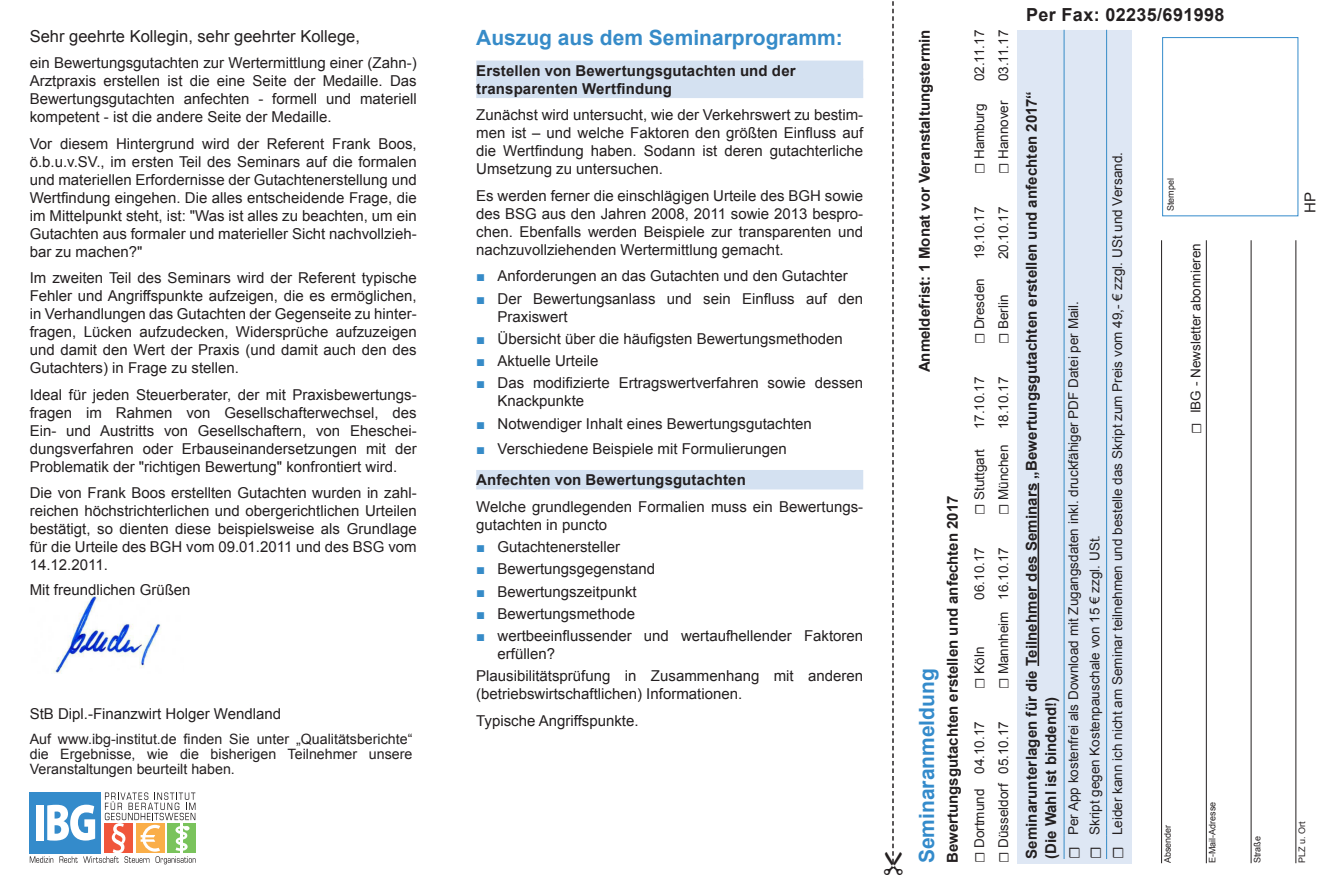
<style>
.page{position:relative;width:1331px;height:893px;background:#fff}
.page>*{position:absolute;margin:0;border:0;box-sizing:border-box;transform-origin:0 0}
.Headline_Blau{font:700 21px "Arial";color:#368bc8}
.t1{font:700 21px "Arial";color:#348bcb}
.Fließtext{font:700 18px "Arial";letter-spacing:.02em;color:#231f20}
.t2{font:16.5px "Arial";color:#231f20}
.Fließtext-2{font:15px/18px "Arial";color:#231f20;text-align:justify}
.Fett___Streifen{font:700 15px "Arial";letter-spacing:.005em;color:#231f20}
.t3{font:15px "Minion Pro";color:#231f20}
.t4{font:14.25px/15px "Arial";color:#231f20;text-align:justify}
.Fließtext-3{font:13.5px "Arial";color:#231f20}
.Fließtext-4{font:13.5px "Minion Pro";color:#231f20}
.t5{font:9px "Arial";color:#231f20}
.s1{font-family:"Times New Roman";color:#368bc8}
.s2{font-family:"Minion Pro"}
</style>
<div class="page">
<svg style="left:30px;top:792px;width:166px;height:72px"></svg>
<img style="left:53px;top:597px;width:108px;height:76px">
<hr style="left:1161px;top:240px;width:1px;height:623px;background:#231f20">
<hr style="left:1206px;top:240px;width:1px;height:623px;background:#231f20">
<hr style="left:1251px;top:240px;width:1px;height:623px;background:#231f20">
<hr style="left:1295px;top:240px;width:1px;height:623px;background:#231f20">
<div style="left:1162px;top:37px;width:136px;height:179px;border:1px solid #348bcb"></div>
<div style="left:476px;top:61px;width:387px;height:19px;background:#d4e1f1"></div>
<div style="left:476px;top:79px;width:387px;height:19px;background:#d4e1f1"></div>
<div style="left:476px;top:470px;width:387px;height:19px;background:#d4e1f1"></div>
<div style="left:1017px;top:30px;width:115px;height:833px;background:#dee7f4"></div>
<svg style="left:1064px;top:835px;width:1px;height:24px"></svg>
<hr style="left:1064px;top:30px;width:1px;height:805px;background:#368bc8">
<svg style="left:1106px;top:835px;width:1px;height:24px"></svg>
<hr style="left:1106px;top:30px;width:1px;height:805px;background:#368bc8">
<hr style="left:1037px;top:483px;width:2px;height:183px;background:#231f20">
<svg style="left:892px;top:1px;width:2px;height:863px"></svg>
<p class="t2" style="left:30px;top:25px;width:332px">Sehr geehrte Kollegin, sehr geehrter Kollege,</p>
<p class="Fließtext-2" style="left:30px;top:54px;width:388px">ein Bewertungsgutachten zur Wertermittlung einer (Zahn-)<br>Arztpraxis erstellen ist die eine Seite der Medaille. Das Bewertungsgutachten anfechten - formell und materiell kompetent - ist die andere Seite der Medaille.</p>
<p class="Fließtext-2" style="left:30px;top:135px;width:388px">Vor diesem Hintergrund wird der Referent Frank Boos, ö.b.u.v.SV., im ersten Teil des Seminars auf die formalen und materiellen Erfordernisse der Gutachtenerstellung und Wertfindung eingehen. Die alles entscheidende Frage, die im Mittelpunkt steht, ist: "Was ist alles zu beachten, um ein Gutachten aus formaler und materieller Sicht nachvollzieh&shy;bar zu machen?"</p>
<p class="Fließtext-2" style="left:30px;top:269px;width:388px">Im zweiten Teil des Seminars wird der Referent typische Fehler und Angriffspunkte aufzeigen, die es ermöglichen, in Verhandlungen das Gutachten der Gegenseite zu hinter&shy;fragen, Lücken aufzudecken, Widersprüche aufzuzeigen und damit den Wert der Praxis (und damit auch den des Gutachters) in Frage zu stellen.</p>
<p class="Fließtext-2" style="left:30px;top:386px;width:388px">Ideal für jeden Steuerberater, der mit Praxisbewertungs&shy;fragen im Rahmen von Gesellschafterwechsel, des Ein- und Austritts von Gesellschaftern, von Eheschei&shy;dungsverfahren oder Erbauseinandersetzungen mit der Problematik der "richtigen Bewertung" konfrontiert wird.</p>
<p class="Fließtext-2" style="left:30px;top:484px;width:388px">Die von Frank Boos erstellten Gutachten wurden in zahl&shy;reichen höchstrichterlichen und obergerichtlichen Urteilen bestätigt, so dienten diese beispielsweise als Grundlage für die Urteile des BGH vom 09.01.2011 und des BSG vom 14.12.2011.</p>
<p class="Fließtext-2" style="left:30px;top:581px;width:162px">Mit freundlichen Grüßen</p>
<p class="Fließtext-2" style="left:30px;top:705px;width:253px">StB Dipl.-Finanzwirt Holger Wendland</p>
<p class="t4" style="left:30px;top:732px;width:384px">Auf www.ibg-institut.de finden Sie unter „Qualitätsberichte“ die Ergebnisse, wie die bisherigen Teilnehmer unsere Veranstaltungen beurteilt haben.</p>
<p class="Headline_Blau" style="left:476px;top:24px;width:368px">Auszug aus dem Seminarprogramm:</p>
<p class="Fett___Streifen" style="left:476px;top:61px;width:321px">Erstellen von Bewertungsgutachten und der</p>
<p class="Fett___Streifen" style="left:476px;top:79px;width:197px">transparenten Wertfindung</p>
<p class="Fließtext-2" style="left:476px;top:106px;width:388px">Zunächst wird untersucht, wie der Verkehrswert zu bestim&shy;men ist – und welche Faktoren den größten Einfluss auf die Wertfindung haben. Sodann ist deren gutachterliche Umsetzung zu untersuchen.</p>
<p class="Fließtext-2" style="left:476px;top:187px;width:388px">Es werden ferner die einschlägigen Urteile des BGH sowie des BSG aus den Jahren 2008, 2011 sowie 2013 bespro&shy;chen. Ebenfalls werden Beispiele zur transparenten und nachzuvollziehenden Wertermittlung gemacht.</p>
<p class="Fließtext-2" style="left:476px;top:267px;width:373px"><span class="s1">■</span> Anforderungen an das Gutachten und den Gutachter</p>
<p class="Fließtext-2" style="left:497px;top:289px;width:367px;text-indent:-21px"><span class="s1">■</span> Der Bewertungsanlass und sein Einfluss auf den<br>Praxiswert</p>
<p class="Fließtext-2" style="left:476px;top:330px;width:368px"><span class="s1">■</span> Übersicht über die häufigsten Bewertungsmethoden</p>
<p class="Fließtext-2" style="left:476px;top:352px;width:124px"><span class="s1">■</span> Aktuelle Urteile</p>
<p class="Fließtext-2" style="left:497px;top:374px;width:367px;text-indent:-21px"><span class="s1">■</span> Das modifizierte Ertragswertverfahren sowie dessen<br>Knackpunkte</p>
<p class="Fließtext-2" style="left:476px;top:414px;width:337px"><span class="s1">■</span> Notwendiger Inhalt eines Bewertungsgutachten</p>
<p class="Fließtext-2" style="left:476px;top:440px;width:312px"><span class="s1">■</span> Verschiedene Beispiele mit Formulierungen</p>
<p class="Fett___Streifen" style="left:476px;top:470px;width:271px">Anfechten von Bewertungsgutachten</p>
<p class="Fließtext-2" style="left:476px;top:498px;width:388px">Welche grundlegenden Formalien muss ein Bewertungs&shy;gutachten in puncto</p>
<p class="Fließtext-2" style="left:476px;top:538px;width:145px"><span class="s1">■</span> Gutachtenersteller</p>
<p class="Fließtext-2" style="left:476px;top:560px;width:180px"><span class="s1">■</span> Bewertungsgegenstand</p>
<p class="Fließtext-2" style="left:476px;top:582px;width:162px"><span class="s1">■</span> Bewertungszeitpunkt</p>
<p class="Fließtext-2" style="left:476px;top:605px;width:160px"><span class="s1">■</span> Bewertungsmethode</p>
<p class="Fließtext-2" style="left:497px;top:627px;width:367px;text-indent:-21px"><span class="s1">■</span> wertbeeinflussender und wertaufhellender Faktoren erfüllen?</p>
<p class="Fließtext-2" style="left:476px;top:667px;width:388px">Plausibilitätsprüfung in Zusammenhang mit anderen (betriebswirtschaftlichen) Informationen.</p>
<p class="Fließtext-2" style="left:476px;top:712px;width:164px">Typische Angriffspunkte.</p>
<p class="Fett___Streifen" style="left:914px;top:372px;width:344px;rotate:-90deg">Anmeldefrist: 1 Monat vor Veranstaltungstermin</p>
<p class="t1" style="left:913px;top:863px;width:196px;rotate:-90deg">Seminaranmeldung</p>
<p class="Fett___Streifen" style="left:943px;top:863px;width:369px;rotate:-90deg">Bewertungsgutachten erstellen und anfechten 2017</p>
<p class="Fließtext-3" style="left:970px;top:81px;width:53px;rotate:-90deg">02.11.17</p>
<p class="Fließtext-3" style="left:970px;top:174px;width:72px;rotate:-90deg"><span class="s2">☐</span> Hamburg</p>
<p class="Fließtext-3" style="left:994px;top:81px;width:53px;rotate:-90deg">03.11.17</p>
<p class="Fließtext-3" style="left:994px;top:174px;width:75px;rotate:-90deg"><span class="s2">☐</span> Hannover</p>
<p class="Fließtext-3" style="left:970px;top:259px;width:54px;rotate:-90deg">19.10.17</p>
<p class="Fließtext-3" style="left:970px;top:344px;width:68px;rotate:-90deg"><span class="s2">☐</span> Dresden</p>
<p class="Fließtext-3" style="left:994px;top:259px;width:54px;rotate:-90deg">20.10.17</p>
<p class="Fließtext-3" style="left:994px;top:344px;width:51px;rotate:-90deg"><span class="s2">☐</span> Berlin</p>
<p class="Fließtext-3" style="left:970px;top:429px;width:54px;rotate:-90deg">17.10.17</p>
<p class="Fließtext-3" style="left:970px;top:514px;width:67px;rotate:-90deg"><span class="s2">☐</span> Stuttgart</p>
<p class="Fließtext-3" style="left:994px;top:429px;width:54px;rotate:-90deg">18.10.17</p>
<p class="Fließtext-3" style="left:994px;top:514px;width:72px;rotate:-90deg"><span class="s2">☐</span> München</p>
<p class="Fließtext-3" style="left:970px;top:600px;width:54px;rotate:-90deg">06.10.17</p>
<p class="Fließtext-3" style="left:970px;top:689px;width:44px;rotate:-90deg"><span class="s2">☐</span> Köln</p>
<p class="Fließtext-3" style="left:994px;top:600px;width:54px;rotate:-90deg">16.10.17</p>
<p class="Fließtext-3" style="left:994px;top:689px;width:79px;rotate:-90deg"><span class="s2">☐</span> Mannheim</p>
<p class="Fließtext-3" style="left:970px;top:774px;width:54px;rotate:-90deg">04.10.17</p>
<p class="Fließtext-3" style="left:970px;top:863px;width:76px;rotate:-90deg"><span class="s2">☐</span> Dortmund</p>
<p class="Fließtext-3" style="left:994px;top:774px;width:54px;rotate:-90deg">05.10.17</p>
<p class="Fließtext-3" style="left:994px;top:863px;width:82px;rotate:-90deg"><span class="s2">☐</span> Düsseldorf</p>
<p class="Fließtext" style="left:1026px;top:3px;width:200px">Per Fax: 02235/691998</p>
<p class="Fett___Streifen" style="left:1021px;top:859px;width:769px;rotate:-90deg">Seminarunterlagen für die Teilnehmer des Seminars „Bewertungsgutachten erstellen und anfechten 2017“</p>
<p class="Fett___Streifen" style="left:1041px;top:859px;width:163px;rotate:-90deg">(Die Wahl ist bindend!)</p>
<p class="Fließtext-3" style="left:1064px;top:835px;width:536px;rotate:-90deg">Per App kostenfrei als Download mit Zugangsdaten inkl. druckfähiger PDF Datei per Mail.</p>
<p class="t3" style="left:1064px;top:859px;width:14px;rotate:-90deg">☐</p>
<p class="Fließtext-3" style="left:1086px;top:835px;width:302px;rotate:-90deg">Skript gegen Kostenpauschale von 15 € zzgl. USt.</p>
<p class="t3" style="left:1086px;top:859px;width:14px;rotate:-90deg">☐</p>
<p class="Fließtext-3" style="left:1108px;top:835px;width:684px;rotate:-90deg">Leider kann ich nicht am Seminar teilnehmen und bestelle das Skript zum Preis vom 49,- € zzgl. USt und Versand.</p>
<p class="t3" style="left:1108px;top:859px;width:14px;rotate:-90deg">☐</p>
<p class="t5" style="left:1165px;top:211px;width:35px;rotate:-90deg">Stempel</p>
<p class="Fließtext-3" style="left:1187px;top:413px;width:172px;rotate:-90deg">IBG - Newsletter abonnieren</p>
<p class="Fließtext-4" style="left:1188px;top:434px;width:13px;rotate:-90deg">☐</p>
<p class="t5" style="left:1162px;top:863px;width:40px;rotate:-90deg">Absender</p>
<p class="t5" style="left:1206px;top:863px;width:63px;rotate:-90deg">E-Mail-Adresse</p>
<p class="t5" style="left:1251px;top:863px;width:29px;rotate:-90deg">Straße</p>
<p class="Fließtext-2" style="left:1301px;top:213px;width:22px;rotate:-90deg">HP</p>
<p class="t5" style="left:1296px;top:863px;width:43px;rotate:-90deg">PLZ u. Ort</p>
</div>
